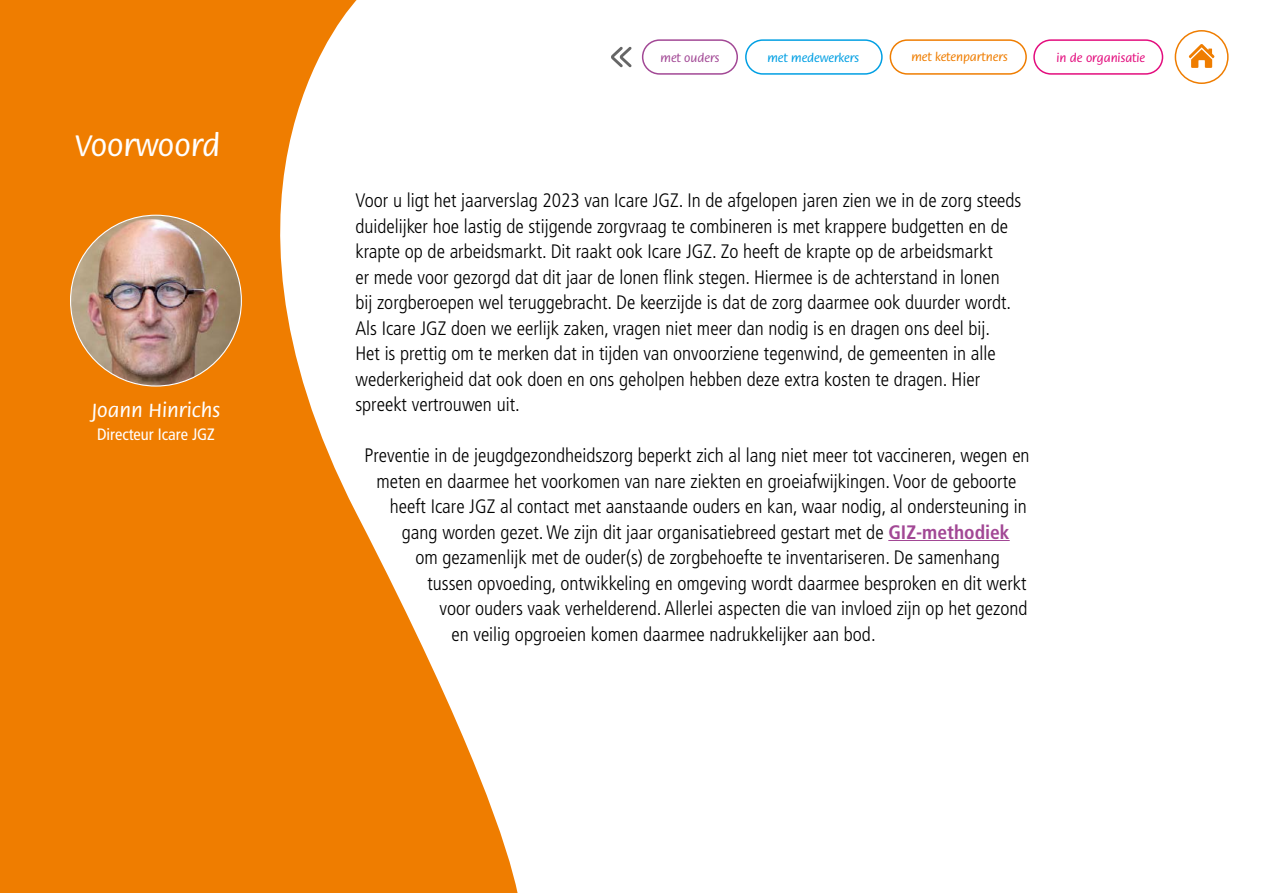
<style>
.page{position:relative;width:1263px;height:893px;background:#fff}
.page>*{position:absolute;margin:0;border:0;box-sizing:border-box;transform-origin:0 0}
.t1{font:500 32.7px "Flora Std";color:#fff}
.t2{font:500 21px "Flora Std";color:#fff}
.t3{font:300 condensed 19.5px/25.5px "Frutiger LT Std";color:#000}
.t4{font:condensed 16.5px "Frutiger LT Std";color:#fff}
.t5{font:500 12.6px "Flora Std";color:#ef7d00}
.t6{font:500 12.6px "Flora Std";color:#e30c7d}
.t7{font:500 12.6px "Flora Std";color:#009fe3}
.t8{font:500 12.6px "Flora Std";color:#a24895}
.s1{font-weight:700;color:#a24895}
</style>
<div class="page">
<svg style="left:0;top:0;width:518px;height:893px;fill:#ef7d00"></svg>
<svg style="left:611px;top:47px;width:21px;height:20px"></svg>
<img style="left:71px;top:215px;width:170px;height:171px;border-radius:85px">
<div style="left:642px;top:39px;width:96px;height:36px;border:2px solid #a24895;border-radius:17px"></div>
<div style="left:745px;top:39px;width:138px;height:36px;border:2px solid #009fe3;border-radius:17px"></div>
<div style="left:890px;top:39px;width:137px;height:36px;border:2px solid #ef7d00;border-radius:17px"></div>
<div style="left:1033px;top:39px;width:130px;height:36px;border:2px solid #e30c7d;border-radius:17px"></div>
<div style="left:1175px;top:30px;width:53px;height:54px;border:2px solid #ef7d00;border-radius:50%"></div>
<svg style="left:1188px;top:44px;width:27px;height:24px"></svg>
<hr style="left:888px;top:540px;width:122px;height:1px;background:#a24895">
<h1 class="t1" style="left:76px;top:129px;width:146px">Voorwoord</h1>
<p class="t2" style="left:92px;top:399px;width:130px">Joann Hinrichs</p>
<p class="t4" style="left:97px;top:424px;width:119px">Directeur Icare JGZ</p>
<p class="t8" style="left:661px;top:51px;width:60px">met ouders</p>
<p class="t7" style="left:767px;top:51px;width:93px">met medewerkers</p>
<p class="t5" style="left:911px;top:51px;width:98px">met ketenpartners</p>
<p class="t6" style="left:1056px;top:51px;width:90px">in de organisatie</p>
<p class="t3" style="left:355px;top:188px;width:668px">Voor u ligt het jaarverslag 2023 van Icare JGZ. In de afgelopen jaren zien we in de zorg steeds duidelijker hoe lastig de stijgende zorgvraag te combineren is met krappere budgetten en de krapte op de arbeidsmarkt. Dit raakt ook Icare JGZ. Zo heeft de krapte op de arbeidsmarkt<br>er mede voor gezorgd dat dit jaar de lonen flink stegen. Hiermee is de achterstand in lonen bij zorgberoepen wel teruggebracht. De keerzijde is dat de zorg daarmee ook duurder wordt.<br>Als Icare JGZ doen we eerlijk zaken, vragen niet meer dan nodig is en dragen ons deel bij.<br>Het is prettig om te merken dat in tijden van onvoorziene tegenwind, de gemeenten in alle wederkerigheid dat ook doen en ons geholpen hebben deze extra kosten te dragen. Hier spreekt vertrouwen uit.</p>
<p class="t3" style="left:364px;top:443px;width:667px">Preventie in de jeugdgezondheidszorg beperkt zich al lang niet meer tot vaccineren, wegen en</p>
<p class="t3" style="left:376px;top:468px;width:641px">meten en daarmee het voorkomen van nare ziekten en groeiafwijkingen. Voor de geboorte</p>
<p class="t3" style="left:390px;top:494px;width:638px">heeft Icare JGZ al contact met aanstaande ouders en kan, waar nodig, al ondersteuning in</p>
<p class="t3" style="left:402px;top:519px;width:609px">gang worden gezet. We zijn dit jaar organisatiebreed gestart met de <span class="s1">GIZ-methodiek</span></p>
<p class="t3" style="left:415px;top:545px;width:586px">om gezamenlijk met de ouder(s) de zorgbehoefte te inventariseren. De samenhang</p>
<p class="t3" style="left:427px;top:570px;width:601px">tussen opvoeding, ontwikkeling en omgeving wordt daarmee besproken en dit werkt</p>
<p class="t3" style="left:439px;top:596px;width:590px">voor ouders vaak verhelderend. Allerlei aspecten die van invloed zijn op het gezond</p>
<p class="t3" style="left:451px;top:621px;width:426px">en veilig opgroeien komen daarmee nadrukkelijker aan bod.</p>
</div>
